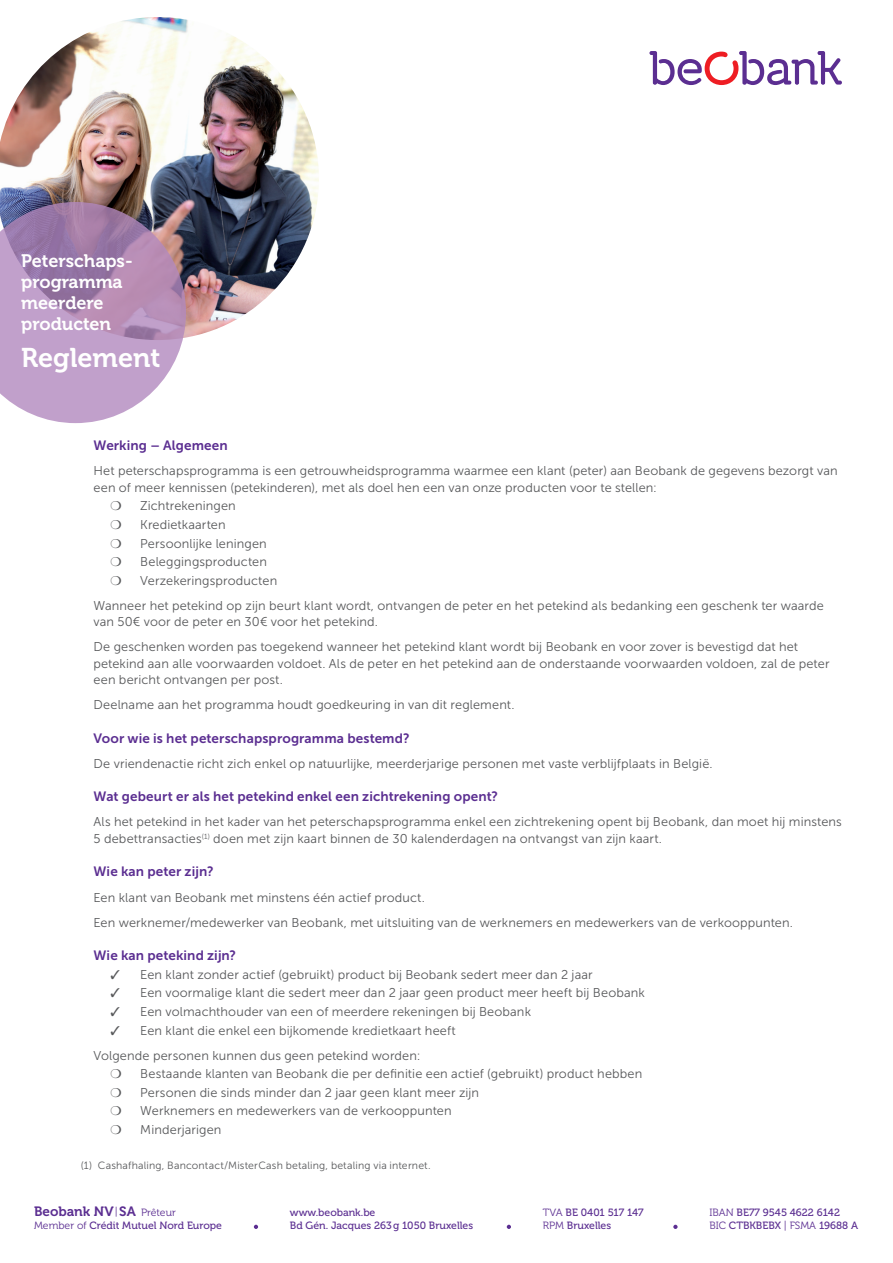
<style>
.page{position:relative;width:893px;height:1263px;background:#fff}
.page>*{position:absolute;margin:0;border:0;box-sizing:border-box;transform-origin:0 0}
.t1{font:27px "Museo 700";color:#fff}
.t2{font:18px/21px "Museo 700";color:#fff}
.t3{font:13.5px "Museo Sans 700";letter-spacing:.01em;color:#5b2e91}
.t4{font:13.5px "Museo 700";color:#5b2e91}
.t5{font:12.75px/25px "Museo Sans 300";letter-spacing:.01em;color:#57585a}
.t6{font:10.5px/12.6px "Museo 500";color:#5b2e91}
.t7{font:10.5px "Museo Sans 300";letter-spacing:.02em;color:#57585a}
.s1{font-family:"Museo 300";font-size:10.5px}
.s2{font-family:"Museo 300"}
</style>
<div class="page">
<img style="left:0;top:17px;width:319px;height:321px">
<svg style="left:0;top:202px;width:186px;height:221px;background:#b395ba"></svg>
<svg style="left:649px;top:51px;width:193px;height:34px"></svg>
<svg style="left:254px;top:1225px;width:4px;height:4px"></svg>
<svg style="left:507px;top:1225px;width:4px;height:4px"></svg>
<svg style="left:673px;top:1225px;width:5px;height:4px"></svg>
<h2 class="t2" style="left:21px;top:250px;width:113px">Peterschaps&shy;programma meerdere producten</h2>
<h1 class="t1" style="left:21px;top:342px;width:141px">Reglement</h1>
<p class="t3" style="left:94px;top:438px;width:136px">Werking – Algemeen</p>
<p class="t5" style="left:94px;top:463px;width:746px;line-height:16.5px">Het peterschapsprogramma is een getrouwheidsprogramma waarmee een klant (peter) aan Beobank de gegevens bezorgt van een of meer kennissen (petekinderen), met als doel hen een van onze producten voor te stellen:</p>
<p class="t5" style="left:140px;top:494px;width:97px">Zichtrekeningen</p>
<p class="t5" style="left:140px;top:512px;width:87px">Kredietkaarten</p>
<p class="t5" style="left:140px;top:531px;width:128px">Persoonlijke leningen</p>
<p class="t5" style="left:140px;top:549px;width:128px">Beleggingsproducten</p>
<p class="t5" style="left:94px;top:568px;width:732px;text-indent:47px">Verzekeringsproducten<br>Wanneer het petekind op zijn beurt klant wordt, ontvangen de peter en het petekind als bedanking een geschenk ter waarde</p>
<p class="t5" style="left:94px;top:610px;width:706px">van 50€ voor de peter en 30€ voor het petekind.<br>De geschenken worden pas toegekend wanneer het petekind klant wordt bij Beobank en voor zover is bevestigd dat het</p>
<p class="t5" style="left:94px;top:655px;width:737px;line-height:16.5px">petekind aan alle voorwaarden voldoet. Als de peter en het petekind aan de onderstaande voorwaarden voldoen, zal de peter een bericht ontvangen per post.</p>
<p class="t5" style="left:94px;top:693px;width:422px">Deelname aan het programma houdt goedkeuring in van dit reglement.</p>
<p class="t3" style="left:94px;top:731px;width:318px">Voor wie is het peterschapsprogramma bestemd?</p>
<p class="t5" style="left:94px;top:751px;width:621px">De vriendenactie richt zich enkel op natuurlijke, meerderjarige personen met vaste verblijfplaats in België.</p>
<p class="t3" style="left:94px;top:789px;width:406px">Wat gebeurt er als het petekind enkel een zichtrekening opent?</p>
<p class="t5" style="left:94px;top:814px;width:750px;line-height:16.5px">Als het petekind in het kader van het peterschapsprogramma enkel een zichtrekening opent bij Beobank, dan moet hij minstens<br>5 debettransacties<sup>(1)</sup> doen met zijn kaart binnen de 30 kalenderdagen na ontvangst van zijn kaart.</p>
<p class="t3" style="left:94px;top:864px;width:122px">Wie kan peter zijn?</p>
<p class="t5" style="left:94px;top:885px;width:701px">Een klant van Beobank met minstens één actief product.<br>Een werknemer/medewerker van Beobank, met uitsluiting van de werknemers en medewerkers van de verkooppunten.</p>
<p class="t3" style="left:94px;top:948px;width:144px">Wie kan petekind zijn?</p>
<p class="t5" style="left:111px;top:962px;width:484px">✓ Een klant zonder actief (gebruikt) product bij Beobank sedert meer dan 2 jaar</p>
<p class="t5" style="left:111px;top:980px;width:536px">✓ Een voormalige klant die sedert meer dan 2 jaar geen product meer heeft bij Beobank</p>
<p class="t5" style="left:111px;top:999px;width:422px">✓ Een volmachthouder van een of meerdere rekeningen bij Beobank</p>
<p class="t5" style="left:94px;top:1018px;width:364px;text-indent:17px">✓ Een klant die enkel een bijkomende kredietkaart heeft<br>Volgende personen kunnen dus geen petekind worden:</p>
<p class="t5" style="left:140px;top:1061px;width:504px">Bestaande klanten van Beobank die per definitie een actief (gebruikt) product hebben</p>
<p class="t5" style="left:140px;top:1080px;width:340px">Personen die sinds minder dan 2 jaar geen klant meer zijn</p>
<p class="t5" style="left:140px;top:1098px;width:313px">Werknemers en medewerkers van de verkooppunten</p>
<p class="t5" style="left:140px;top:1117px;width:83px">Minderjarigen</p>
<p class="t7" style="left:81px;top:1160px;width:351px">(1) Cashafhaling, Bancontact/MisterCash betaling, betaling via internet.</p>
<p class="t4" style="left:34px;top:1204px;width:143px">Beobank NV<span class="s1">|</span>SA <span class="s1">Prêteur</span></p>
<p class="t6" style="left:34px;top:1219px;width:189px"><span class="s2">Member of</span> Crédit Mutuel Nord Europe</p>
<p class="t6" style="left:290px;top:1206px;width:185px">www.beobank.be<br>Bd Gén. Jacques 263g 1050 Bruxelles</p>
<p class="t6" style="left:543px;top:1206px;width:102px"><span class="s2">TVA</span> BE 0401 517 147<br><span class="s2">RPM</span> Bruxelles</p>
<p class="t6" style="left:709px;top:1206px;width:150px"><span class="s2">IBAN</span> BE77 9545 4622 6142<br><span class="s2">BIC</span> CTBKBEBX <span class="s2">| FSMA</span> 19688 A</p>
</div>
